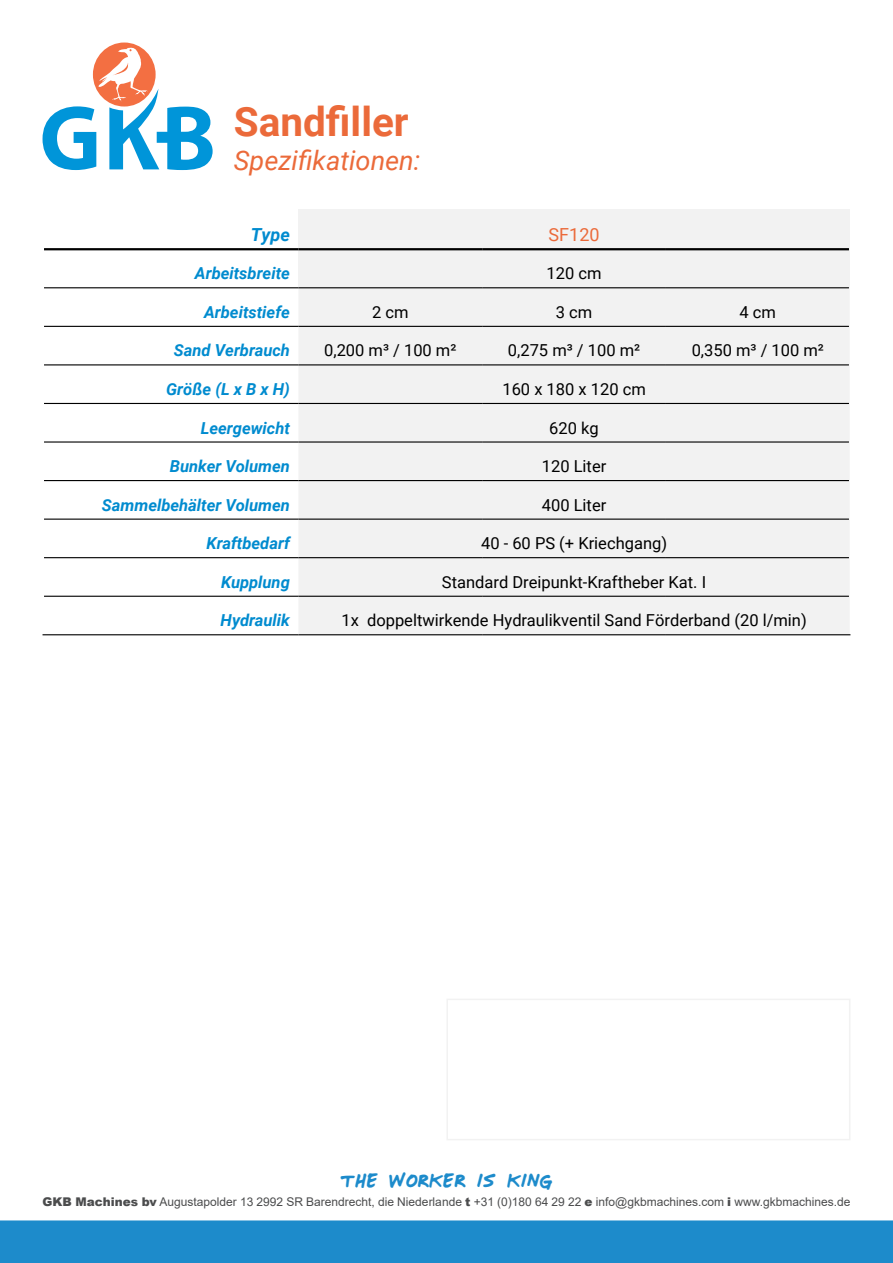
<style>
.page{position:relative;width:893px;height:1263px;background:#fff}
.page>*{position:absolute;margin:0;border:0;box-sizing:border-box;transform-origin:0 0}
.t1{font:700 40.5px "Roboto";color:#eb6a3a}
.t2{font:italic 27px "Roboto";color:#eb6a3a}
.t3{font:27px "Mr Marcoozie MEDIUM";color:#1d8bcb}
.t4{font:18px "Roboto";color:#eb6a3a}
.t5{font:italic 700 18px "Roboto";color:#008bcf}
.t6{font:16.5px "Roboto";color:#000}
.t7{font:italic 700 16.5px "Roboto";color:#008bcf}
.t8{font:12px "Arial";color:#4b4c4d}
.s1{font-weight:900}
</style>
<div class="page">
<div style="left:0;top:1220px;width:893px;height:43px;background:#1d8bcb"></div>
<div style="left:93px;top:43px;width:63px;height:64px;background:#f36f42;border-radius:50%"></div>
<svg style="left:43px;top:47px;width:170px;height:123px"></svg>
<div style="left:446px;top:999px;width:404px;height:141px;border:2px solid #f2f2f2"></div>
<svg style="left:44px;top:250px;width:254px;height:346px"></svg>
<div style="left:298px;top:209px;width:552px;height:40px;background:#f2f2f2"></div>
<div style="left:298px;top:249px;width:552px;height:39px;background:#f2f2f2"></div>
<div style="left:298px;top:288px;width:551px;height:269px;background:#f2f2f2"></div>
<div style="left:298px;top:558px;width:551px;height:76px;background:#f2f2f2"></div>
<hr style="left:44px;top:248px;width:254px;height:2px;background:#000">
<hr style="left:298px;top:248px;width:184px;height:2px;background:#000">
<hr style="left:482px;top:248px;width:184px;height:2px;background:#000">
<hr style="left:666px;top:248px;width:183px;height:2px;background:#000">
<hr style="left:44px;top:287px;width:254px;height:1px;background:#000">
<hr style="left:298px;top:287px;width:184px;height:1px;background:#000">
<hr style="left:482px;top:287px;width:184px;height:1px;background:#000">
<hr style="left:666px;top:287px;width:183px;height:1px;background:#000">
<hr style="left:44px;top:326px;width:254px;height:1px;background:#000">
<hr style="left:298px;top:326px;width:184px;height:1px;background:#000">
<hr style="left:482px;top:326px;width:184px;height:1px;background:#000">
<hr style="left:666px;top:326px;width:183px;height:1px;background:#000">
<hr style="left:44px;top:364px;width:254px;height:1px;background:#000">
<hr style="left:298px;top:364px;width:184px;height:1px;background:#000">
<hr style="left:482px;top:364px;width:184px;height:1px;background:#000">
<hr style="left:666px;top:364px;width:183px;height:1px;background:#000">
<hr style="left:44px;top:403px;width:254px;height:1px;background:#000">
<hr style="left:298px;top:403px;width:184px;height:1px;background:#000">
<hr style="left:482px;top:403px;width:184px;height:1px;background:#000">
<hr style="left:666px;top:403px;width:183px;height:1px;background:#000">
<hr style="left:44px;top:441px;width:254px;height:2px;background:#000">
<hr style="left:298px;top:441px;width:184px;height:2px;background:#000">
<hr style="left:482px;top:441px;width:184px;height:2px;background:#000">
<hr style="left:666px;top:441px;width:183px;height:2px;background:#000">
<hr style="left:44px;top:480px;width:254px;height:1px;background:#000">
<hr style="left:298px;top:480px;width:184px;height:1px;background:#000">
<hr style="left:482px;top:480px;width:184px;height:1px;background:#000">
<hr style="left:666px;top:480px;width:183px;height:1px;background:#000">
<hr style="left:44px;top:519px;width:254px;height:1px;background:#000">
<hr style="left:298px;top:519px;width:184px;height:1px;background:#000">
<hr style="left:482px;top:519px;width:184px;height:1px;background:#000">
<hr style="left:666px;top:519px;width:183px;height:1px;background:#000">
<hr style="left:44px;top:557px;width:254px;height:1px;background:#000">
<hr style="left:298px;top:557px;width:184px;height:1px;background:#000">
<hr style="left:482px;top:557px;width:184px;height:1px;background:#000">
<hr style="left:666px;top:557px;width:183px;height:1px;background:#000">
<hr style="left:44px;top:596px;width:254px;height:1px;background:#000">
<hr style="left:298px;top:596px;width:184px;height:1px;background:#000">
<hr style="left:482px;top:596px;width:184px;height:1px;background:#000">
<hr style="left:666px;top:596px;width:183px;height:1px;background:#000">
<hr style="left:43px;top:634px;width:255px;height:1px;background:#000">
<hr style="left:298px;top:634px;width:184px;height:1px;background:#000">
<hr style="left:482px;top:634px;width:184px;height:1px;background:#000">
<hr style="left:666px;top:634px;width:184px;height:1px;background:#000">
<p class="t1" style="left:234px;top:93px;width:176px">Sandfiller</p>
<p class="t2" style="left:234px;top:142px;width:188px">Spezifikationen:</p>
<p class="t5" style="left:251px;top:222px;width:41px">Type</p>
<p class="t4" style="left:549px;top:222px;width:52px">SF120</p>
<p class="t7" style="left:195px;top:262px;width:97px">Arbeitsbreite</p>
<p class="t6" style="left:547px;top:262px;width:56px">120 cm</p>
<p class="t7" style="left:204px;top:300px;width:87px">Arbeitstiefe</p>
<p class="t6" style="left:372px;top:300px;width:38px">2 cm</p>
<p class="t6" style="left:556px;top:300px;width:38px">3 cm</p>
<p class="t6" style="left:740px;top:300px;width:38px">4 cm</p>
<p class="t7" style="left:174px;top:339px;width:117px">Sand Verbrauch</p>
<p class="t6" style="left:324px;top:339px;width:134px">0,200 m³ / 100 m²</p>
<p class="t6" style="left:508px;top:339px;width:134px">0,275 m³ / 100 m²</p>
<p class="t6" style="left:692px;top:339px;width:134px">0,350 m³ / 100 m²</p>
<p class="t7" style="left:166px;top:377px;width:125px">Größe (L x B x H)</p>
<p class="t6" style="left:502px;top:377px;width:145px">160 x 180 x 120 cm</p>
<p class="t7" style="left:201px;top:416px;width:91px">Leergewicht</p>
<p class="t6" style="left:549px;top:416px;width:51px">620 kg</p>
<p class="t7" style="left:170px;top:455px;width:122px">Bunker Volumen</p>
<p class="t6" style="left:542px;top:455px;width:66px">120 Liter</p>
<p class="t7" style="left:102px;top:493px;width:189px">Sammelbehälter Volumen</p>
<p class="t6" style="left:542px;top:493px;width:66px">400 Liter</p>
<p class="t7" style="left:207px;top:532px;width:85px">Kraftbedarf</p>
<p class="t6" style="left:481px;top:532px;width:188px">40 - 60 PS (+ Kriechgang)</p>
<p class="t7" style="left:221px;top:570px;width:70px">Kupplung</p>
<p class="t6" style="left:442px;top:570px;width:266px">Standard Dreipunkt-Kraftheber Kat. I</p>
<p class="t7" style="left:221px;top:609px;width:71px">Hydraulik</p>
<p class="t6" style="left:341px;top:609px;width:467px">1x doppeltwirkende Hydraulikventil Sand Förderband (20 l/min)</p>
<p class="t3" style="left:340px;top:1166px;width:214px">the worker is king</p>
<p class="t8" style="left:43px;top:1193px;width:809px"><span class="s1">GKB Machines bv</span> Augustapolder 13 2992 SR Barendrecht, die Niederlande <span class="s1">t</span> +31 (0)180 64 29 22 <span class="s1">e</span> info@gkbmachines.com <span class="s1">i</span> www.gkbmachines.de</p>
</div>
